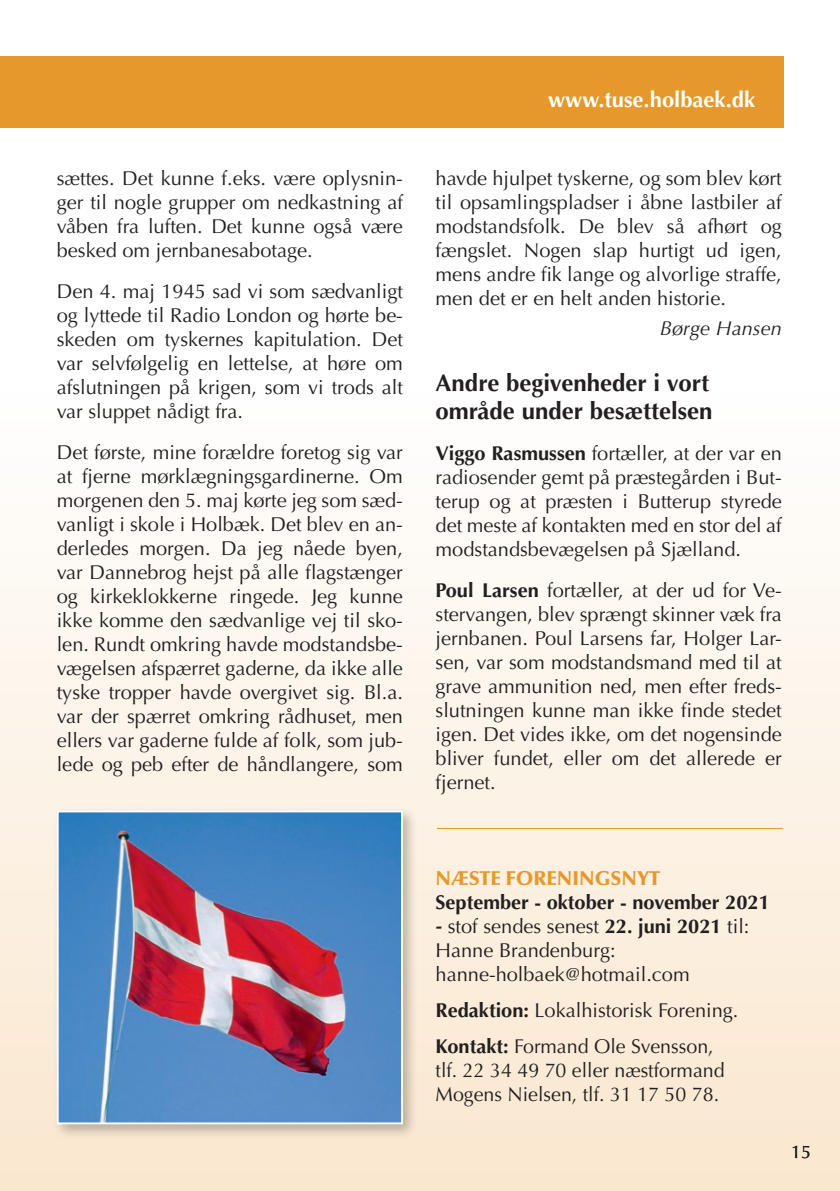
<style>
.page{position:relative;width:840px;height:1191px;background:#fff}
.page>*{position:absolute;margin:0;border:0;box-sizing:border-box;transform-origin:0 0}
.t1{font:700 24px/28px "Optima LT Std";color:#231f20}
.t2{font:700 22px "Optima LT Std";color:#fff}
.t3{font:20px/24px "Optima LT Std";color:#231f20;text-align:justify}
.t4{font:700 20px "Optima LT Std";color:#231f20}
.t5{font:900 20px "Optima LT Std";color:#e7982b}
.t6{font:italic 20px "Optima LT Std";color:#231f20}
.t7{font:18px "Optima LT Std";color:#231f20}
.s1{font-weight:700}
.s2{font-weight:700;font-style:italic}
</style>
<div class="page">
<div style="left:0;top:390px;width:839px;height:801px;background:linear-gradient(to bottom,#fefefe,#fae7cf)"></div>
<div style="left:0;top:57px;width:782px;height:71px;background:#e7982b"></div>
<hr style="left:437px;top:828px;width:345px;height:1px;background:#e7982b">
<div style="left:52px;top:805px;width:366px;height:334px;background:#231f20;opacity:.3"></div>
<img style="left:60px;top:813px;width:340px;height:308px">
<div style="left:57px;top:810px;width:346px;height:314px;border:2px solid #fff"></div>
<p class="t3" style="left:57px;top:166px;width:347px">sættes. Det kunne f.eks. være oplysnin&shy;ger til nogle grupper om nedkastning af våben fra luften. Det kunne også være besked om jernbanesabotage.</p>
<p class="t3" style="left:57px;top:279px;width:347px">Den 4. maj 1945 sad vi som sædvanligt og lyttede til Radio London og hørte be&shy;skeden om tyskernes kapitulation. Det var selvfølgelig en lettelse, at høre om afslutningen på krigen, som vi trods alt var sluppet nådigt fra.</p>
<p class="t3" style="left:57px;top:440px;width:347px">Det første, mine forældre foretog sig var at fjerne mørklægningsgardinerne. Om morgenen den 5. maj kørte jeg som sæd&shy;vanligt i skole i Holbæk. Det blev en an&shy;derledes morgen. Da jeg nåede byen, var Dannebrog hejst på alle flagstænger og kirkeklokkerne ringede. Jeg kunne ikke komme den sædvanlige vej til sko&shy;len. Rundt omkring havde modstandsbe&shy;vægelsen afspærret gaderne, da ikke alle tyske tropper havde overgivet sig. Bl.a. var der spærret omkring rådhuset, men ellers var gaderne fulde af folk, som jub&shy;lede og peb efter de håndlangere, som</p>
<p class="t2" style="left:548px;top:86px;width:208px">www.tuse.holbaek.dk</p>
<p class="t3" style="left:435px;top:166px;width:347px">havde hjulpet tyskerne, og som blev kørt til opsamlingspladser i åbne lastbiler af modstandsfolk. De blev så afhørt og fængslet. Nogen slap hurtigt ud igen, mens andre fik lange og alvorlige straffe, men det er en helt anden historie.</p>
<p class="t6" style="left:659px;top:316px;width:123px">Børge Hansen</p>
<p class="t1" style="left:435px;top:369px;width:278px">Andre begivenheder i vort område under besættelsen</p>
<p class="t3" style="left:435px;top:441px;width:347px"><span class="s1">Viggo Rasmussen</span> fortæller, at der var en radiosender gemt på præstegården i But&shy;terup og at præsten i Butterup styrede det meste af kontakten med en stor del af modstandsbevægelsen på Sjælland.</p>
<p class="t3" style="left:435px;top:578px;width:347px"><span class="s1">Poul Larsen</span> fortæller, at der ud for Ve&shy;stervangen, blev sprængt skinner væk fra jernbanen. Poul Larsens far, Holger Lar&shy;sen, var som modstandsmand med til at grave ammunition ned, men efter freds&shy;slutningen kunne man ikke finde stedet igen. Det vides ikke, om det nogensinde bliver fundet, eller om det allerede er fjernet.</p>
<p class="t5" style="left:435px;top:866px;width:226px">NÆSTE FORENINGSNYT</p>
<p class="t4" style="left:435px;top:890px;width:335px">September - oktober - november 2021</p>
<p class="t3" style="left:435px;top:914px;width:315px;text-align:left"><span class="s2">-</span> stof sendes senest <span class="s1">22. juni 2021</span> til:<br>Hanne Brandenburg: hanne-holbaek@hotmail.com</p>
<p class="t3" style="left:435px;top:998px;width:304px"><span class="s1">Redaktion:</span> Lokalhistorisk Forening.</p>
<p class="t3" style="left:435px;top:1034px;width:290px;text-align:left"><span class="s1">Kontakt:</span> Formand Ole Svensson, tlf. 22 34 49 70 eller næstformand<br>Mogens Nielsen, tlf. 31 17 50 78.</p>
<p class="t7" style="left:790px;top:1141px;width:22px">15</p>
</div>
